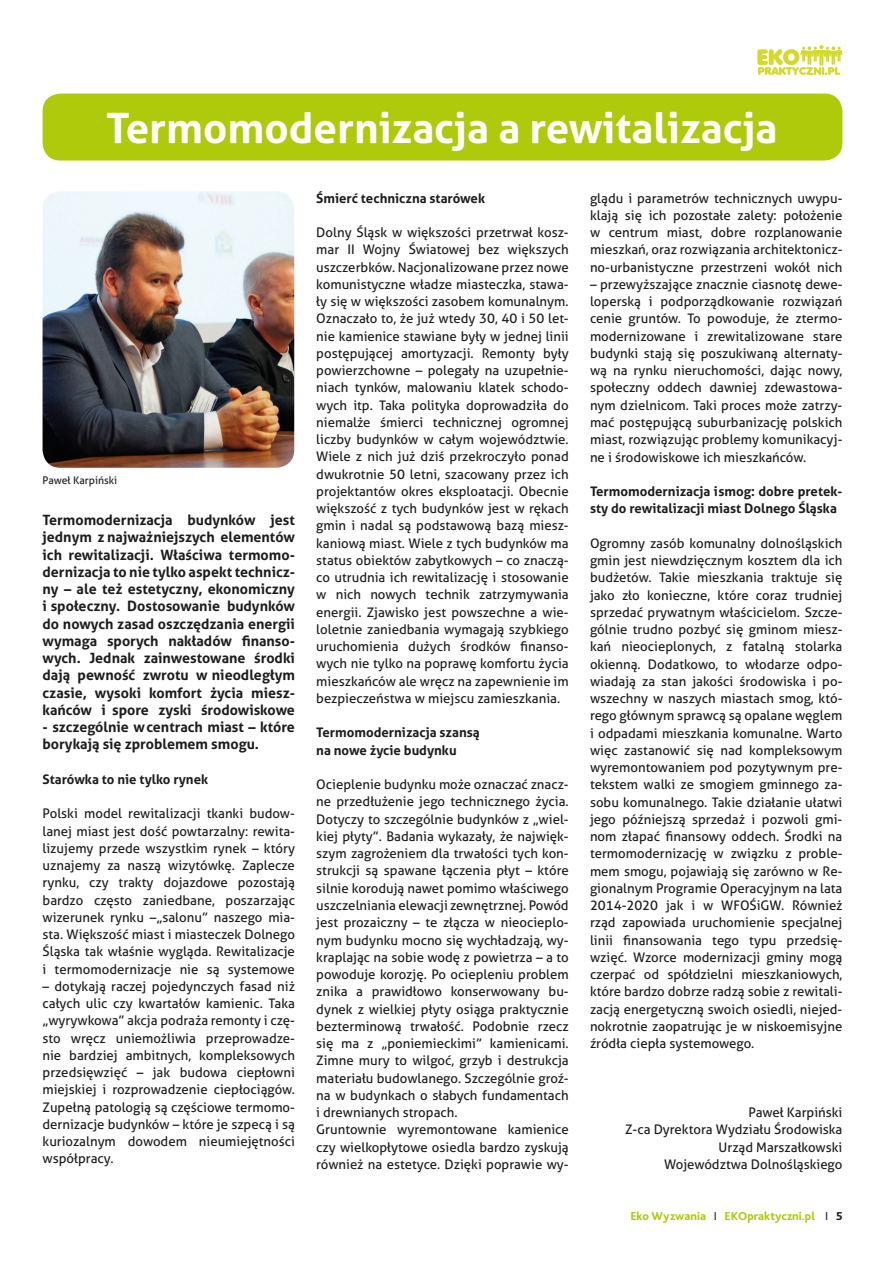
<style>
.page{position:relative;width:885px;height:1263px;background:#fff}
.page>*{position:absolute;margin:0;border:0;box-sizing:border-box;transform-origin:0 0}
.t1{font:700 42px "Aller";color:#fff}
.t2{font:700 14.25px/17.2px "Aller";color:#1d1d1b;text-align:justify}
.t3{font:13.2px/17.2px "Aller";color:#1d1d1b;text-align:justify}
.t4{font:700 13.2px/17.2px "Aller";color:#1d1d1b}
.t5{font:800 12px "Bliss Pro";color:#afca0b}
.t6{font:10.5px "Aller";color:#1d1d1b}
.s1{font-weight:400;color:#1d1d1b}
.s2{color:#1d1d1b}
</style>
<div class="page">
<svg style="left:757px;top:45px;width:85px;height:30px"></svg>
<div style="left:43px;top:94px;width:799px;height:67px;background:#afca0b;border-radius:18px"></div>
<img style="left:43px;top:191px;width:251px;height:277px">
<h1 class="t1" style="left:106px;top:102px;width:673px">Termomodernizacja a rewitalizacja</h1>
<p class="t6" style="left:43px;top:474px;width:76px">Paweł Karpiński</p>
<p class="t2" style="left:43px;top:511px;width:254px">Termomodernizacja budynków jest jednym z najważniejszych elementów ich rewitalizacji. Właściwa termomo&shy;dernizacja to nie tylko aspekt technicz&shy;ny – ale też estetyczny, ekonomiczny i społeczny. Dostosowanie budynków do nowych zasad oszczędzania energii wymaga sporych nakładów finanso&shy;wych. Jednak zainwestowane środki dają pewność zwrotu w nieodległym czasie, wysoki komfort życia miesz&shy;kańców i spore zyski środowiskowe</p>
<p class="t2" style="left:43px;top:718px;width:254px">- szczególnie w centrach miast – które borykają się z problemem smogu.</p>
<p class="t4" style="left:43px;top:770px;width:167px">Starówka to nie tylko rynek</p>
<p class="t3" style="left:43px;top:805px;width:254px">Polski model rewitalizacji tkanki budow&shy;lanej miast jest dość powtarzalny: rewita&shy;lizujemy przede wszystkim rynek – który uznajemy za naszą wizytówkę. Zaplecze rynku, czy trakty dojazdowe pozostają bardzo często zaniedbane, poszarzając wizerunek rynku –„salonu” naszego mia&shy;sta. Większość miast i miasteczek Dolnego Śląska tak właśnie wygląda. Rewitalizacje i termomodernizacje nie są systemowe</p>
<p class="t3" style="left:43px;top:977px;width:254px">– dotykają raczej pojedynczych fasad niż całych ulic czy kwartałów kamienic. Taka „wyrywkowa” akcja podraża remonty i czę&shy;sto wręcz uniemożliwia przeprowadze&shy;nie bardziej ambitnych, kompleksowych przedsięwzięć – jak budowa ciepłowni miejskiej i rozprowadzenie ciepłociągów.<br>Zupełną patologią są częściowe termomo&shy;dernizacje budynków – które je szpecą i są kuriozalnym dowodem nieumiejętności współpracy.</p>
<p class="t4" style="left:316px;top:189px;width:170px">Śmierć techniczna starówek</p>
<p class="t3" style="left:316px;top:224px;width:254px">Dolny Śląsk w większości przetrwał kosz&shy;mar II Wojny Światowej bez większych uszczerbków. Nacjonalizowane przez nowe komunistyczne władze miasteczka, stawa&shy;ły się w większości zasobem komunalnym.<br>Oznaczało to, że już wtedy 30, 40 i 50 let&shy;nie kamienice stawiane były w jednej linii postępującej amortyzacji. Remonty były powierzchowne – polegały na uzupełnie&shy;niach tynków, malowaniu klatek schodo&shy;wych itp. Taka polityka doprowadziła do niemalże śmierci technicznej ogromnej liczby budynków w całym województwie.<br>Wiele z nich już dziś przekroczyło ponad dwukrotnie 50 letni, szacowany przez ich projektantów okres eksploatacji. Obecnie większość z tych budynków jest w rękach gmin i nadal są podstawową bazą miesz&shy;kaniową miast. Wiele z tych budynków ma status obiektów zabytkowych – co znaczą&shy;co utrudnia ich rewitalizację i stosowanie w nich nowych technik zatrzymywania energii. Zjawisko jest powszechne a wie&shy;loletnie zaniedbania wymagają szybkiego uruchomienia dużych środków finanso&shy;wych nie tylko na poprawę komfortu życia mieszkańców ale wręcz na zapewnienie im bezpieczeństwa w miejscu zamieszkania.</p>
<p class="t4" style="left:316px;top:724px;width:165px">Termomodernizacja szansą na nowe życie budynku</p>
<p class="t3" style="left:316px;top:776px;width:254px;text-align:left">Ocieplenie budynku może oznaczać znacz&shy;ne przedłużenie jego technicznego życia.<br>Dotyczy to szczególnie budynków z „wiel&shy;kiej płyty”. Badania wykazały, że najwięk&shy;szym zagrożeniem dla trwałości tych kon&shy;strukcji są spawane łączenia płyt – które silnie korodują nawet pomimo właściwego uszczelniania elewacji zewnętrznej. Powód jest prozaiczny – te złącza w nieocieplo&shy;nym budynku mocno się wychładzają, wy&shy;kraplając na sobie wodę z powietrza – a to powoduje korozję. Po ociepleniu problem znika a prawidłowo konserwowany bu&shy;dynek z wielkiej płyty osiąga praktycznie bezterminową trwałość. Podobnie rzecz się ma z „poniemieckimi” kamienicami.<br>Zimne mury to wilgoć, grzyb i destrukcja materiału budowlanego. Szczególnie groź&shy;na w budynkach o słabych fundamentach i drewnianych stropach.<br>Gruntownie wyremontowane kamienice czy wielkopłytowe osiedla bardzo zyskują również na estetyce. Dzięki poprawie wy-</p>
<p class="t3" style="left:590px;top:189px;width:254px">glądu i parametrów technicznych uwypu&shy;klają się ich pozostałe zalety: położenie w centrum miast, dobre rozplanowanie mieszkań, oraz rozwiązania architektonicz&shy;no-urbanistyczne przestrzeni wokół nich</p>
<p class="t3" style="left:590px;top:276px;width:254px">– przewyższające znacznie ciasnotę dewe&shy;loperską i podporządkowanie rozwiązań cenie gruntów. To powoduje, że ztermo&shy;modernizowane i zrewitalizowane stare budynki stają się poszukiwaną alternaty&shy;wą na rynku nieruchomości, dając nowy, społeczny oddech dawniej zdewastowa&shy;nym dzielnicom. Taki proces może zatrzy&shy;mać postępującą suburbanizację polskich miast, rozwiązując problemy komunikacyj&shy;ne i środowiskowe ich mieszkańców.</p>
<p class="t4" style="left:590px;top:483px;width:254px">Termomodernizacja i smog: dobre pretek&shy;sty do rewitalizacji miast Dolnego Śląska</p>
<p class="t3" style="left:590px;top:534px;width:254px">Ogromny zasób komunalny dolnośląskich gmin jest niewdzięcznym kosztem dla ich budżetów. Takie mieszkania traktuje się jako zło konieczne, które coraz trudniej sprzedać prywatnym właścicielom. Szcze&shy;gólnie trudno pozbyć się gminom miesz&shy;kań nieocieplonych, z fatalną stolarka okienną. Dodatkowo, to włodarze odpo&shy;wiadają za stan jakości środowiska i po&shy;wszechny w naszych miastach smog, któ&shy;rego głównym sprawcą są opalane węglem i odpadami mieszkania komunalne. Warto więc zastanowić się nad kompleksowym wyremontowaniem pod pozytywnym pre&shy;tekstem walki ze smogiem gminnego za&shy;sobu komunalnego. Takie działanie ułatwi jego późniejszą sprzedaż i pozwoli gmi&shy;nom złapać finansowy oddech. Środki na termomodernizację w związku z proble&shy;mem smogu, pojawiają się zarówno w Re&shy;gionalnym Programie Operacyjnym na lata 2014-2020 jak i w WFOŚiGW. Również rząd zapowiada uruchomienie specjalnej linii finansowania tego typu przedsię&shy;wzięć. Wzorce modernizacji gminy mogą czerpać od spółdzielni mieszkaniowych, które bardzo dobrze radzą sobie z rewitali&shy;zacją energetyczną swoich osiedli, niejed&shy;nokrotnie zaopatrując je w niskoemisyjne źródła ciepła systemowego.</p>
<p class="t3" style="left:625px;top:1104px;width:219px;text-align:right">Paweł Karpiński<br>Z-ca Dyrektora Wydziału Środowiska<br>Urząd Marszałkowski<br>Województwa Dolnośląskiego</p>
<p class="t5" style="left:630px;top:1209px;width:213px">Eko Wyzwania <span class="s1">I</span> EKOpraktyczni.pl <span class="s1">I</span> <span class="s2">5</span></p>
</div>
